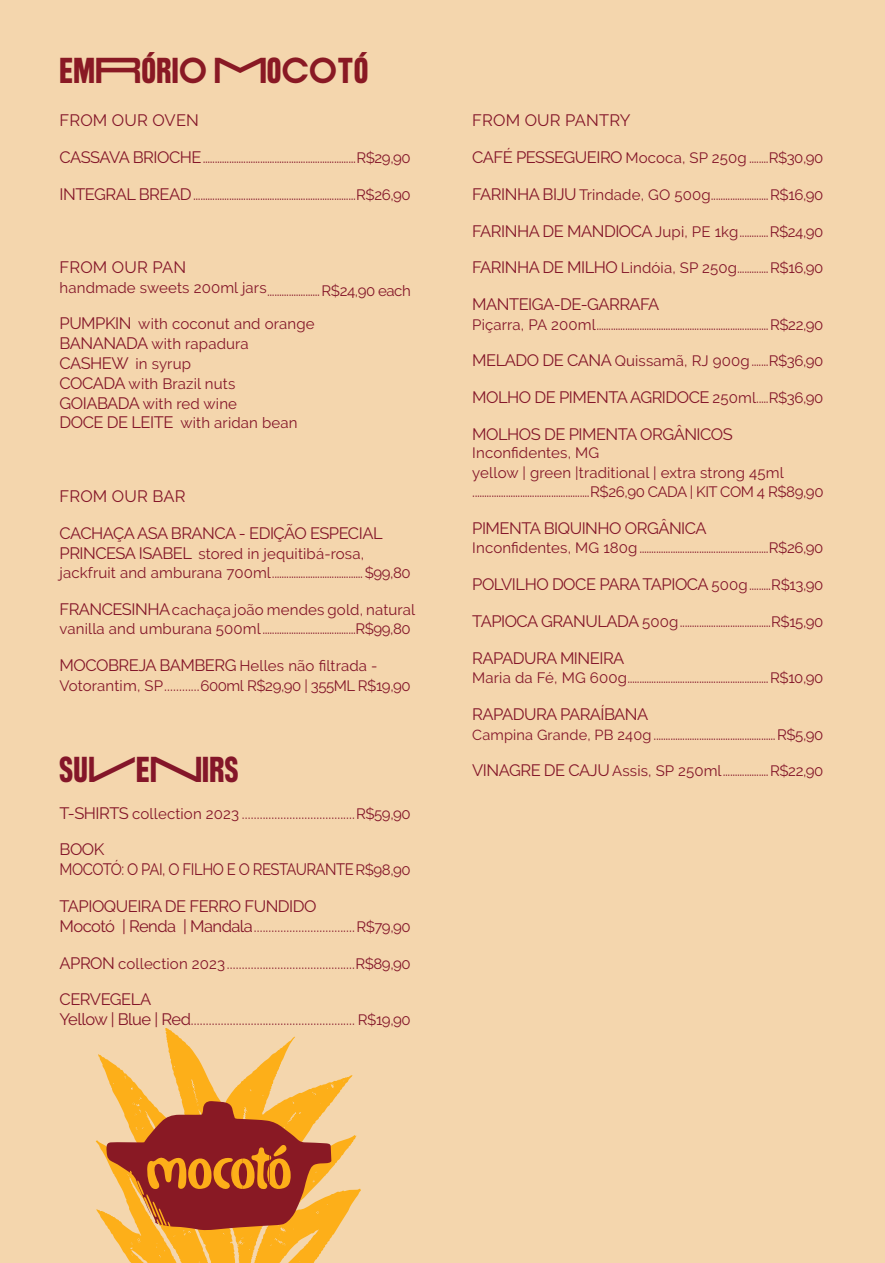
<style>
.page{position:relative;width:885px;height:1263px;background:#fff}
.page>*{position:absolute;margin:0;border:0;box-sizing:border-box;transform-origin:0 0}
.Parágrafo_Cachaças{font:31.5px "NIKEFBR14";letter-spacing:.01em;color:#891924}
.Parágrafo_Cachaças-2{font:31.5px "NIKEFBR14";letter-spacing:.01em;color:#841629}
.Parágrafo_Cachaças-3{font:16.5px/19.8px "Raleway";letter-spacing:-.03em;color:#841629}
.Parágrafo_Cachaças-4{font:16.5px "Raleway";letter-spacing:.01em;color:#841629}
.Parágrafo_Cachaças-5{font:15px/19.8px "Raleway";letter-spacing:.01em;color:#841629}
.s1{font-size:16.5px}
.s2{font-size:15px}
.s3{font-size:14.55px}
</style>
<div class="page">
<div style="left:0;top:0;width:884px;height:1263px;background:#f4d6ad"></div>
<svg style="left:96px;top:1028px;width:265px;height:235px"></svg>
<svg style="left:106px;top:1101px;width:225px;height:129px;background:#bc6233"></svg>
<p class="Parágrafo_Cachaças" style="left:60px;top:51px;width:310px">EMRÓRIO MOCOTÓ</p>
<p class="Parágrafo_Cachaças-4" style="left:60px;top:111px;width:141px">FROM OUR OVEN</p>
<p class="Parágrafo_Cachaças-5" style="left:60px;top:148px;width:353px"><span class="s1">CASSAVA BRIOCHE</span>................................................................R$29,90</p>
<p class="Parágrafo_Cachaças-5" style="left:60px;top:184px;width:353px"><span class="s1">INTEGRAL BREAD</span>....................................................................R$26,90</p>
<p class="Parágrafo_Cachaças-4" style="left:60px;top:258px;width:128px">FROM OUR PAN</p>
<p class="Parágrafo_Cachaças-5" style="left:60px;top:280px;width:353px">handmade sweets 200ml jars......................R$24,90 each</p>
<p class="Parágrafo_Cachaças-5" style="left:60px;top:314px;width:256px"><span class="s1">PUMPKIN</span> with coconut and orange<br><span class="s1">BANANADA</span> with rapadura<br><span class="s1">CASHEW</span> in syrup<br><span class="s1">COCADA</span> with Brazil nuts<br><span class="s1">GOIABADA</span> with red wine<br><span class="s1">DOCE DE LEITE</span> with aridan bean</p>
<p class="Parágrafo_Cachaças-4" style="left:60px;top:487px;width:127px">FROM OUR BAR</p>
<p class="Parágrafo_Cachaças-3" style="left:60px;top:523px;width:324px">CACHAÇA ASA BRANCA - EDIÇÃO ESPECIAL</p>
<p class="Parágrafo_Cachaças-5" style="left:60px;top:543px;width:353px"><span class="s1">PRINCESA ISABEL</span> stored in jequitibá-rosa, jackfruit and amburana 700ml......................................$99,80</p>
<p class="Parágrafo_Cachaças-5" style="left:60px;top:600px;width:357px"><span class="s1">FRANCESINHA</span>cachaça joão mendes gold, natural vanilla and umburana 500ml.......................................R$99,80</p>
<p class="Parágrafo_Cachaças-5" style="left:60px;top:656px;width:353px"><span class="s1">MOCOBREJA BAMBERG</span> Helles não filtrada -<br>Votorantim, SP............600ml R$29,90 | 355ML R$19,90</p>
<p class="Parágrafo_Cachaças-2" style="left:60px;top:750px;width:180px">SUVENIRS</p>
<p class="Parágrafo_Cachaças-5" style="left:60px;top:803px;width:353px"><span class="s1">T-SHIRTS</span> collection 2023 ......................................R$59,90</p>
<p class="Parágrafo_Cachaças-3" style="left:60px;top:840px;width:353px">BOOK<br>MOCOTÓ: O PAI, O FILHO E O RESTAURANTE<span class="s2">R$98,90</span></p>
<p class="Parágrafo_Cachaças-3" style="left:60px;top:896px;width:258px">TAPIOQUEIRA DE FERRO FUNDIDO</p>
<p class="Parágrafo_Cachaças-5" style="left:60px;top:916px;width:353px"><span class="s1">Mocotó | Renda | Mandala</span>..................................R$79,90</p>
<p class="Parágrafo_Cachaças-5" style="left:60px;top:953px;width:353px"><span class="s1">APRON</span> collection 2023...........................................R$89,90</p>
<p class="Parágrafo_Cachaças-3" style="left:60px;top:990px;width:93px">CERVEGELA</p>
<p class="Parágrafo_Cachaças-5" style="left:60px;top:1010px;width:353px"><span class="s1">Yellow | Blue | Red</span>....................................................... R$19,90</p>
<p class="Parágrafo_Cachaças-4" style="left:472px;top:111px;width:160px">FROM OUR PANTRY</p>
<p class="Parágrafo_Cachaças-5" style="left:472px;top:148px;width:353px"><span class="s1">CAFÉ PESSEGUEIRO</span> Mococa, SP 250g ........R$30,90</p>
<p class="Parágrafo_Cachaças-5" style="left:472px;top:184px;width:353px"><span class="s1">FARINHA BIJU</span> Trindade, GO 500g........................R$16,90</p>
<p class="Parágrafo_Cachaças-5" style="left:472px;top:221px;width:353px"><span class="s1">FARINHA DE MANDIOCA</span> Jupi, PE 1kg............R$24,90</p>
<p class="Parágrafo_Cachaças-5" style="left:472px;top:258px;width:353px"><span class="s1">FARINHA DE MILHO</span> Lindóia, SP 250g.............R$16,90</p>
<p class="Parágrafo_Cachaças-3" style="left:472px;top:294px;width:188px">MANTEIGA-DE-GARRAFA</p>
<p class="Parágrafo_Cachaças-5" style="left:472px;top:314px;width:353px">Piçarra, PA 200ml........................................................................R$22,90</p>
<p class="Parágrafo_Cachaças-5" style="left:472px;top:351px;width:353px"><span class="s1">MELADO DE CANA</span> Quissamã, RJ 900g.......R$36,90</p>
<p class="Parágrafo_Cachaças-3" style="left:472px;top:387px;width:353px">MOLHO DE PIMENTA AGRIDOCE <span class="s2">250ml.....R$36,90</span></p>
<p class="Parágrafo_Cachaças-3" style="left:472px;top:424px;width:262px">MOLHOS DE PIMENTA ORGÂNICOS</p>
<p class="Parágrafo_Cachaças-5" style="left:472px;top:443px;width:353px">Inconfidentes, MG<br>yellow | green |traditional | extra strong 45ml .................................................R$26,90 CADA | KIT COM 4 R$89,90</p>
<p class="Parágrafo_Cachaças-3" style="left:472px;top:518px;width:236px">PIMENTA BIQUINHO ORGÂNICA</p>
<p class="Parágrafo_Cachaças-5" style="left:472px;top:538px;width:353px">Inconfidentes, MG 180g......................................................R$26,90</p>
<p class="Parágrafo_Cachaças-3" style="left:472px;top:574px;width:353px">POLVILHO DOCE PARA TAPIOCA <span class="s2">500g.........R$13,90</span></p>
<p class="Parágrafo_Cachaças-5" style="left:472px;top:612px;width:353px"><span class="s1">TAPIOCA GRANULADA</span> 500g......................................R$15,90</p>
<p class="Parágrafo_Cachaças-3" style="left:472px;top:648px;width:153px">RAPADURA MINEIRA</p>
<p class="Parágrafo_Cachaças-5" style="left:472px;top:668px;width:353px">Maria da Fé, MG 600g...........................................................R$10,90</p>
<p class="Parágrafo_Cachaças-3" style="left:472px;top:704px;width:178px">RAPADURA PARAÍBANA</p>
<p class="Parágrafo_Cachaças-5" style="left:472px;top:724px;width:353px"><span class="s3">Campina Grande, PB 240g</span> ...................................................R$5,90</p>
<p class="Parágrafo_Cachaças-5" style="left:472px;top:761px;width:353px"><span class="s1">VINAGRE DE CAJU</span> Assis, SP 250ml...................R$22,90</p>
</div>
